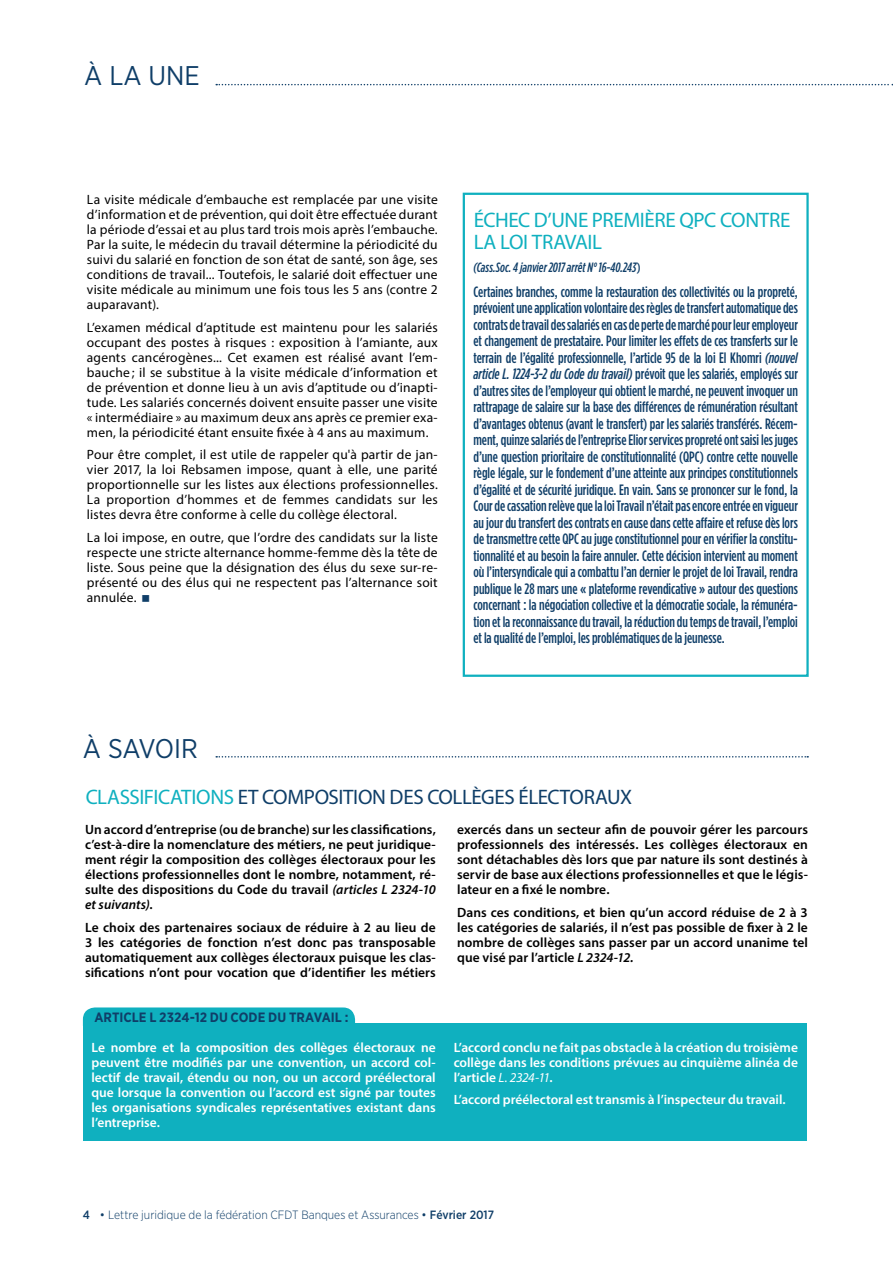
<style>
.page{position:relative;width:893px;height:1263px;background:#fff}
.page>*{position:absolute;margin:0;border:0;box-sizing:border-box;transform-origin:0 0}
.t1{font:27px "Gotham Narrow";color:#0f3e68}
.t2{font:21px "Myriad Pro";letter-spacing:-.02em;color:#0f3e68}
.t3{font:21px/22.5px "Myriad Pro";letter-spacing:-.02em;color:#0fb0bf}
.t4{font:500 15px/16.5px "Gotham Condensed";color:#0f3e68;text-align:justify}
.t5{font:13.5px/15px "Myriad Pro";letter-spacing:.015em;color:#000;text-align:justify}
.t6{font:600 13.5px/15px "Myriad Pro";letter-spacing:.005em;color:#000;text-align:justify}
.t7{font:600 13.5px/15px "Myriad Pro";letter-spacing:-.005em;color:#fff;text-align:justify}
.t8{font:italic 500 13.5px "Gotham Condensed";letter-spacing:-.005em;color:#0f3e68}
.t9{font:700 13.5px "Gotham Narrow";letter-spacing:.005em;color:#0f3e68}
.t10{font:300 12px "Gotham Narrow";color:#0f3e68}
.s1{font-style:normal}
.s2{font-style:italic}
.s3{color:#0fb0bf}
.s4{font-weight:400;font-style:italic}
.s5{font-weight:500}
.s6{font-weight:400}
</style>
<div class="page">
<svg style="left:216px;top:84px;width:677px;height:1px"></svg>
<div style="left:463px;top:193px;width:346px;height:484px;border:2px solid #0fb0bf"></div>
<svg style="left:216px;top:756px;width:592px;height:1px"></svg>
<div style="left:83px;top:1023px;width:723px;height:117px;background:#0fb0bf"></div>
<div style="left:83px;top:1007px;width:272px;height:30px;background:#0fb0bf;border-radius:12px"></div>
<p class="t1" style="left:84px;top:59px;width:117px">À LA UNE</p>
<p class="t5" style="left:87px;top:192px;width:352px">La visite médicale d’embauche est remplacée par une visite d’information et de prévention, qui doit être effectuée durant la période d’essai et au plus tard trois mois après l’embauche.<br>Par la suite, le médecin du travail détermine la périodicité du suivi du salarié en fonction de son état de santé, son âge, ses conditions de travail... Toutefois, le salarié doit effectuer une visite médicale au minimum une fois tous les 5 ans (contre 2 auparavant).</p>
<p class="t5" style="left:87px;top:319px;width:352px">L’examen médical d’aptitude est maintenu pour les salariés occupant des postes à risques : exposition à l’amiante, aux agents cancérogènes... Cet examen est réalisé avant l’em&shy;bauche ; il se substitue à la visite médicale d’information et de prévention et donne lieu à un avis d’aptitude ou d’inapti&shy;tude. Les salariés concernés doivent ensuite passer une visite « intermédiaire » au maximum deux ans après ce premier exa&shy;men, la périodicité étant ensuite fixée à 4 ans au maximum.</p>
<p class="t5" style="left:87px;top:447px;width:352px">Pour être complet, il est utile de rappeler qu'à partir de jan&shy;vier 2017, la loi Rebsamen impose, quant à elle, une parité proportionnelle sur les listes aux élections professionnelles.<br>La proportion d’hommes et de femmes candidats sur les listes devra être conforme à celle du collège électoral.</p>
<p class="t5" style="left:87px;top:529px;width:352px">La loi impose, en outre, que l’ordre des candidats sur la liste respecte une stricte alternance homme-femme dès la tête de liste. Sous peine que la désignation des élus du sexe sur-re&shy;présenté ou des élus qui ne respectent pas l’alternance soit annulée.</p>
<p class="t1" style="left:83px;top:731px;width:116px">À SAVOIR</p>
<p class="t3" style="left:474px;top:208px;width:318px">ÉCHEC D’UNE PREMIÈRE QPC CONTRE<br>LA LOI TRAVAIL</p>
<p class="t8" style="left:473px;top:259px;width:168px">(Cass.Soc. 4 janvier 2017 arrêt N° 16-40.243<span class="s1">)</span></p>
<p class="t4" style="left:473px;top:283px;width:326px">Certaines branches, comme la restauration des collectivités ou la propreté, prévoient une application volontaire des règles de transfert automatique des contrats de travail des salariés en cas de perte de marché pour leur employeur et changement de prestataire. Pour limiter les effets de ces transferts sur le terrain de l’égalité professionnelle, l’article 95 de la loi El Khomri <span class="s2">(nouvel article L. 1224-3-2 du Code du travail)</span> prévoit que les salariés, employés sur d’autres sites de l’employeur qui obtient le marché, ne peuvent invoquer un rattrapage de salaire sur la base des différences de rémunération résultant d’avantages obtenus (avant le transfert) par les salariés transférés. Récem&shy;ment, quinze salariés de l’entreprise Elior services propreté ont saisi les juges d’une question prioritaire de constitutionnalité (QPC) contre cette nouvelle règle légale, sur le fondement d’une atteinte aux principes constitutionnels d’égalité et de sécurité juridique. En vain. Sans se prononcer sur le fond, la Cour de cassation relève que la loi Travail n’était pas encore entrée en vigueur au jour du transfert des contrats en cause dans cette affaire et refuse dès lors de transmettre cette QPC au juge constitutionnel pour en vérifier la constitu&shy;tionnalité et au besoin la faire annuler. Cette décision intervient au moment où l’intersyndicale qui a combattu l’an dernier le projet de loi Travail, rendra publique le 28 mars une « plateforme revendicative » autour des questions concernant : la négociation collective et la démocratie sociale, la rémunéra&shy;tion et la reconnaissance du travail, la réduction du temps de travail, l’emploi et la qualité de l’emploi, les problématiques de la jeunesse.</p>
<p class="t2" style="left:86px;top:784px;width:548px"><span class="s3">CLASSIFICATIONS</span> ET COMPOSITION DES COLLÈGES ÉLECTORAUX</p>
<p class="t6" style="left:85px;top:822px;width:352px">Un accord d’entreprise (ou de branche) sur les classifications, c’est-à-dire la nomenclature des métiers, ne peut juridique&shy;ment régir la composition des collèges électoraux pour les élections professionnelles dont le nombre, notamment, ré&shy;sulte des dispositions du Code du travail <span class="s2">(articles L 2324-10 et suivants)</span>.</p>
<p class="t6" style="left:85px;top:919px;width:352px">Le choix des partenaires sociaux de réduire à 2 au lieu de 3 les catégories de fonction n’est donc pas transposable automatiquement aux collèges électoraux puisque les clas&shy;sifications n’ont pour vocation que d’identifier les métiers</p>
<p class="t6" style="left:457px;top:822px;width:352px">exercés dans un secteur afin de pouvoir gérer les parcours professionnels des intéressés. Les collèges électoraux en sont détachables dès lors que par nature ils sont destinés à servir de base aux élections professionnelles et que le légis&shy;lateur en a fixé le nombre.</p>
<p class="t6" style="left:457px;top:904px;width:352px">Dans ces conditions, et bien qu’un accord réduise de 2 à 3 les catégories de salariés, il n’est pas possible de fixer à 2 le nombre de collèges sans passer par un accord unanime tel que visé par l’article <span class="s2">L 2324-12.</span></p>
<p class="t9" style="left:94px;top:1008px;width:256px">ARTICLE L 2324-12 DU CODE DU TRAVAIL :</p>
<p class="t7" style="left:91px;top:1039px;width:346px">Le nombre et la composition des collèges électoraux ne peuvent être modifiés par une convention, un accord col&shy;lectif de travail, étendu ou non, ou un accord préélectoral que lorsque la convention ou l’accord est signé par toutes les organisations syndicales représentatives existant dans l’entreprise.</p>
<p class="t7" style="left:454px;top:1039px;width:346px">L’accord conclu ne fait pas obstacle à la création du troisième collège dans les conditions prévues au cinquième alinéa de l’article <span class="s4">L. 2324-11</span>.</p>
<p class="t7" style="left:454px;top:1092px;width:333px">L’accord préélectoral est transmis à l’inspecteur du travail.</p>
<p class="t10" style="left:83px;top:1207px;width:413px"><span class="s5">4</span> <span class="s6">•</span> Lettre juridique de la fédération CFDT Banques et Assurances <span class="s6">•</span> <span class="s5">Février 2017</span></p>
</div>
